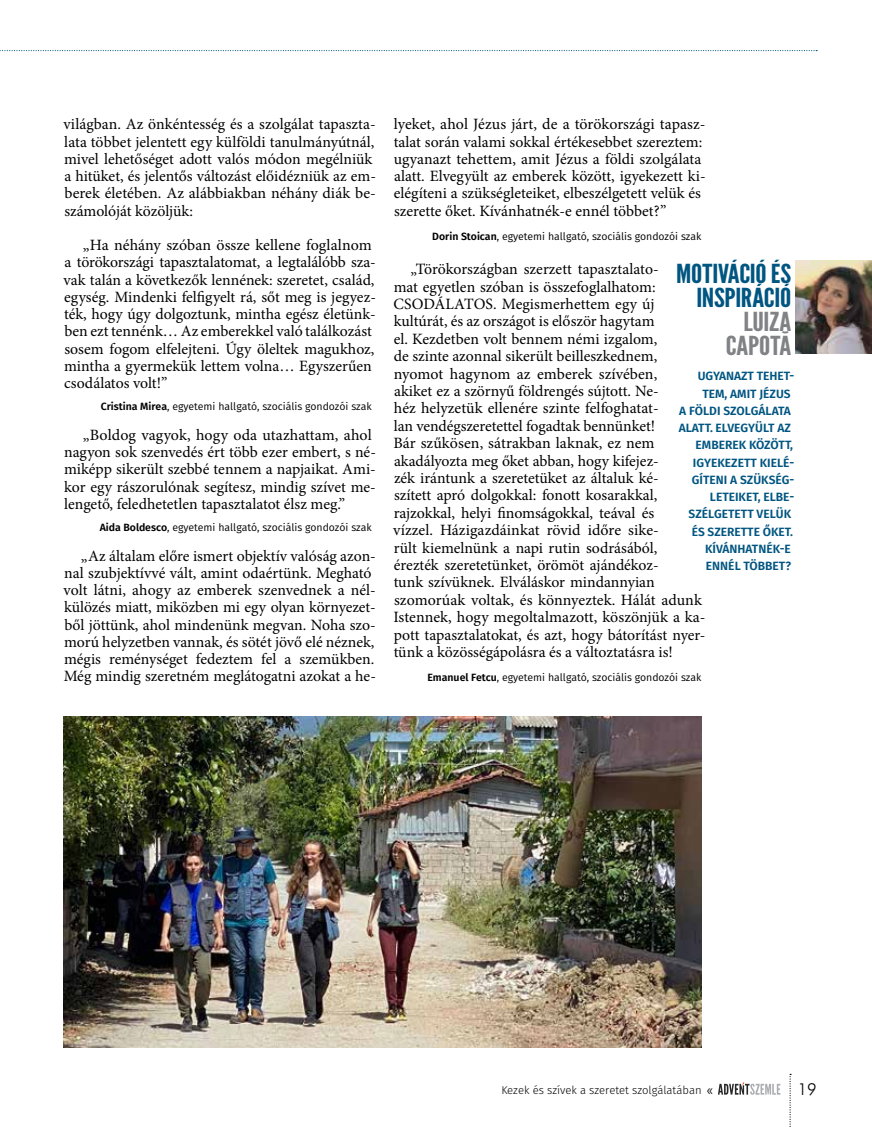
<style>
.page{position:relative;width:872px;height:1127px;background:#fff}
.page>*{position:absolute;margin:0;border:0;box-sizing:border-box;transform-origin:0 0}
.t1{font:26.1px/23.7px "League Gothic";letter-spacing:-.01em;color:#005581;text-align:right;scale:1.2 1}
.t2{font:26.1px/23.7px "League Gothic";letter-spacing:-.005em;color:#808285;text-align:right;scale:1.2 1}
.t3{font:300 16.5px "Futura BT";color:#000}
.t4{font:15.75px/17.2px "Minion Pro";color:#000}
.t5{font:600 12px/17.2px "Fira Sans";color:#005581;text-align:right}
.t6{font:300 11.25px "Fira Sans";color:#000}
.t7{font:10.5px "Fira Sans";color:#000}
.s1{font-weight:600}
.s2{font-family:"Koz Go Pr 6 N";font-weight:400;font-size:13.5px}
</style>
<div class="page">
<svg style="left:0;top:50px;width:817px;height:1px"></svg>
<img style="left:795px;top:260px;width:77px;height:94px">
<img style="left:64px;top:716px;width:638px;height:331px">
<svg style="left:789px;top:1074px;width:2px;height:53px"></svg>
<svg style="left:718px;top:1082px;width:62px;height:13px"></svg>
<p class="t4" style="left:64px;top:116px;width:314px">világban. Az önkéntesség és a szolgálat tapaszta&shy;lata többet jelentett egy külföldi tanulmányútnál, mivel lehetőséget adott valós módon megélniük a hitüket, és jelentős változást előidézniük az em&shy;berek életében. Az alábbiakban néhány diák be&shy;számolóját közöljük:</p>
<p class="t4" style="left:64px;top:237px;width:314px;text-indent:19px">„Ha néhány szóban össze kellene foglalnom a törökországi tapasztalatomat, a legtalálóbb sza&shy;vak talán a következők lennének: szeretet, család, egység. Mindenki felfigyelt rá, sőt meg is jegyez&shy;ték, hogy úgy dolgoztunk, mintha egész életünk&shy;ben ezt tennénk… Az emberekkel való találkozást sosem fogom elfelejteni. Úgy öleltek magukhoz, mintha a gyermekük lettem volna… Egyszerűen csodálatos volt!”</p>
<p class="t7" style="left:101px;top:399px;width:273px"><span class="s1">Cristina Mirea</span>, egyetemi hallgató, szociális gondozói szak</p>
<p class="t4" style="left:64px;top:426px;width:313px;text-indent:19px">„Boldog vagyok, hogy oda utazhattam, ahol nagyon sok szenvedés ért több ezer embert, s né&shy;miképp sikerült szebbé tennem a napjaikat. Ami&shy;kor egy rászorulónak segítesz, mindig szívet me&shy;lengető, feledhetetlen tapasztalatot élsz meg.”</p>
<p class="t7" style="left:100px;top:520px;width:273px"><span class="s1">Aida Boldesco</span>, egyetemi hallgató, szociális gondozói szak</p>
<p class="t4" style="left:64px;top:547px;width:314px;text-indent:17px">„Az általam előre ismert objektív valóság azon&shy;nal szubjektívvé vált, amint odaértünk. Megható volt látni, ahogy az emberek szenvednek a nél&shy;külözés miatt, miközben mi egy olyan környezet&shy;ből jöttünk, ahol mindenünk megvan. Noha szo&shy;morú helyzetben vannak, és sötét jövő elé néznek, mégis reménységet fedeztem fel a szemükben.<br>Még mindig szeretném meglátogatni azokat a he-</p>
<p class="t4" style="left:394px;top:116px;width:313px">lyeket, ahol Jézus járt, de a törökországi tapasz&shy;talat során valami sokkal értékesebbet szereztem: ugyanazt tehettem, amit Jézus a földi szolgálata alatt. Elvegyült az emberek között, igyekezett ki&shy;elégíteni a szükségleteiket, elbeszélgetett velük és szerette őket. Kívánhatnék-e ennél többet?”</p>
<p class="t7" style="left:432px;top:229px;width:271px"><span class="s1">Dorin Stoican</span>, egyetemi hallgató, szociális gondozói szak</p>
<p class="t4" style="left:393px;top:261px;width:314px;text-indent:17px">„Törökországban szerzett tapasztalato-<br>mat egyetlen szóban is összefoglalhatom:<br>CSODÁLATOS. Megismerhettem egy új kultúrát, és az országot is először hagytam<br>el. Kezdetben volt bennem némi izgalom,<br>de szinte azonnal sikerült beilleszkednem, nyomot hagynom az emberek szívében,<br>akiket ez a szörnyű földrengés sújtott. Ne-<br>héz helyzetük ellenére szinte felfoghatat-<br>lan vendégszeretettel fogadtak bennünket!<br>Bár szűkösen, sátrakban laknak, ez nem akadályozta meg őket abban, hogy kifejez-<br>zék irántunk a szeretetüket az általuk ké-<br>szített apró dolgokkal: fonott kosarakkal, rajzokkal, helyi finomságokkal, teával és<br>vízzel. Házigazdáinkat rövid időre sike-<br>rült kiemelnünk a napi rutin sodrásából,<br>érezték szeretetünket, örömöt ajándékoz-<br>tunk szívüknek. Elváláskor mindannyian szomorúak voltak, és könnyeztek. Hálát adunk Istennek, hogy megoltalmazott, köszönjük a ka&shy;pott tapasztalatokat, és azt, hogy bátorítást nyer&shy;tünk a közösségápolásra és a változtatásra is!</p>
<p class="t7" style="left:427px;top:670px;width:276px"><span class="s1">Emanuel Fetcu</span>, egyetemi hallgató, szociális gondozói szak</p>
<h1 class="t1" style="left:676px;top:262px;width:97px">MOTIVÁCIÓ ÉS<br>INSPIRÁCIÓ</h1>
<h1 class="t2" style="left:725px;top:310px;width:56px">LUIZA<br>CAPOTĂ</h1>
<p class="t5" style="left:678px;top:367px;width:117px">UGYANAZT TEHET-<br>TEM, AMIT JÉZUS<br>A FÖLDI SZOLGÁLATA<br>ALATT. ELVEGYÜLT AZ<br>EMBEREK KÖZÖTT,<br>IGYEKEZETT KIELÉ-<br>GÍTENI A SZÜKSÉG-<br>LETEIKET, ELBE-<br>SZÉLGETETT VELÜK<br>ÉS SZERETTE ŐKET.<br>KÍVÁNHATNÉK-E<br>ENNÉL TÖBBET?</p>
<p class="t6" style="left:501px;top:1082px;width:213px">Kezek és szívek a szeretet szolgálatában <span class="s2">«</span></p>
<p class="t3" style="left:797px;top:1079px;width:21px">19</p>
</div>
